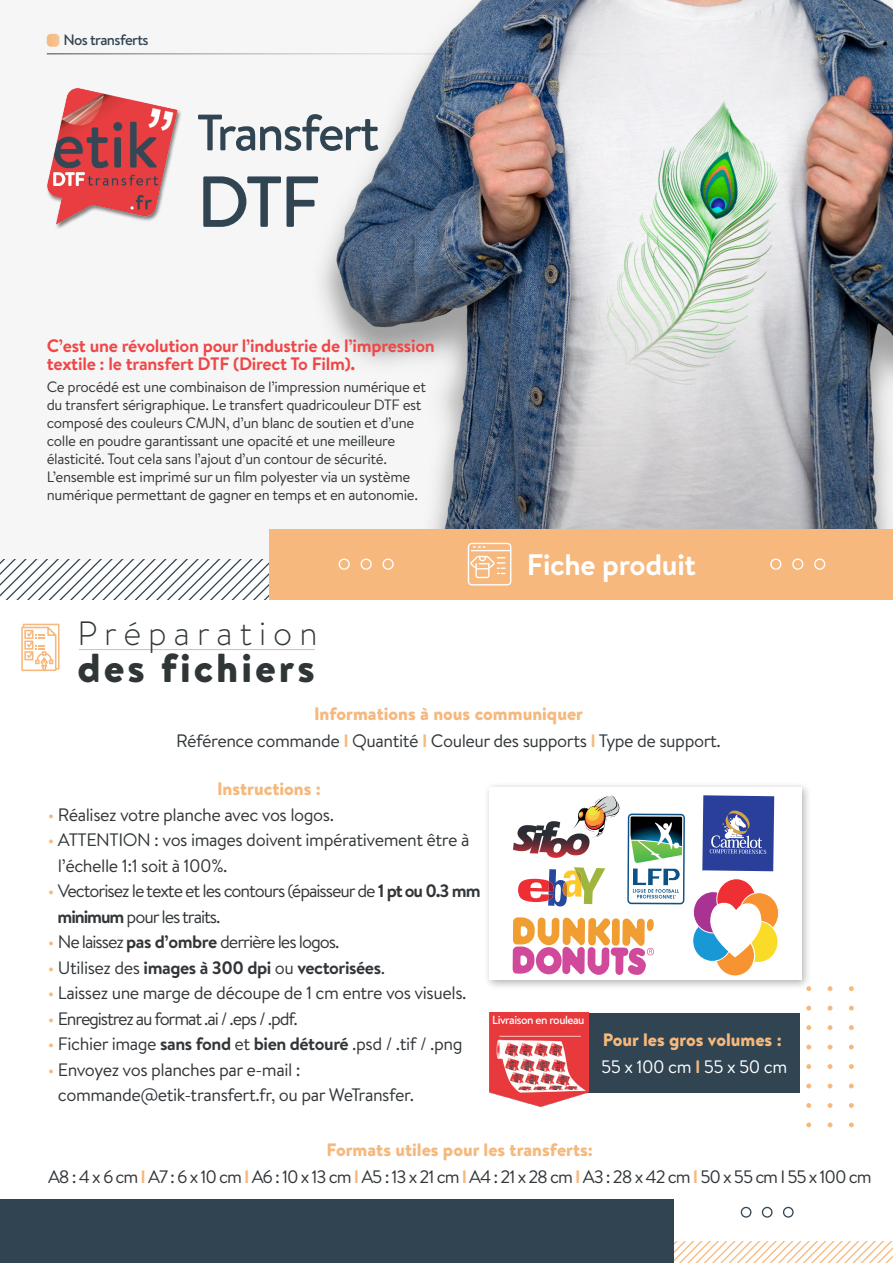
<style>
.page{position:relative;width:893px;height:1263px;background:#fff}
.page>*{position:absolute;margin:0;border:0;box-sizing:border-box;transform-origin:0 0}
.t1{font:500 72px "Brandon Text";color:#304452}
.t2{font:500 51px "Brandon Text";letter-spacing:-.04em;color:#304452}
.t3{font:900 40.35px "Brandon Text";letter-spacing:.075em;color:#303637}
.t4{font:300 33.75px "Brandon Text";letter-spacing:.21em;color:#303637}
.t5{font:700 29.7px "Brandon Text";letter-spacing:-.01em;color:#fff}
.t6{font:18px/25.5px "Brandon Text";letter-spacing:-.025em;color:#323639}
.t7{font:18px/25.5px "Brandon Text";letter-spacing:-.06em;color:#323639}
.t8{font:900 18px "Brandon Text";color:#f6b87c}
.t9{font:700 18px/18px "Brandon Text";letter-spacing:-.015em;color:#ef4748}
.t10{font:700 18px "Brandon Text";letter-spacing:-.025em;color:#323639}
.t11{font:18px "Brandon Text";letter-spacing:-.065em;color:#323639}
.t12{font:18px "Brandon Text";letter-spacing:-.025em;color:#fff}
.t13{font:15px/18px "Brandon Text";letter-spacing:-.025em;color:#323639}
.t14{font:500 15px "Brandon Text";letter-spacing:-.04em;color:#304452}
.t15{font:500 11.7px "Brandon Text";letter-spacing:-.04em;color:#fff}
.s1{font-weight:700;color:#f6b87c}
.s2{color:#f6b87c}
.s3{font-weight:700}
.s4{font-weight:400;color:#f6b87c}
.s5{font-weight:400}
</style>
<div class="page">
<div style="left:0;top:0;width:893px;height:560px;background:#f6f6f6"></div>
<img style="left:167px;top:0;width:726px;height:560px">
<svg style="left:0;top:560px;width:270px;height:40px"></svg>
<div style="left:270px;top:529px;width:623px;height:71px;background:#f6b87c"></div>
<svg style="left:674px;top:1241px;width:219px;height:22px"></svg>
<div style="left:0;top:1200px;width:674px;height:63px;background:#304452"></div>
<div style="left:492px;top:1013px;width:308px;height:80px;background:#304452"></div>
<svg style="left:21px;top:624px;width:39px;height:47px"></svg>
<svg style="left:468px;top:543px;width:43px;height:42px"></svg>
<svg style="left:740px;top:1206px;width:54px;height:12px"></svg>
<div style="left:47px;top:34px;width:12px;height:13px;background:#f6bf8a;border-radius:4px"></div>
<hr style="left:47px;top:54px;width:799px;height:1px;background:#304452">
<svg style="left:828px;top:986px;width:4px;height:5px"></svg>
<svg style="left:849px;top:986px;width:5px;height:5px"></svg>
<svg style="left:806px;top:1006px;width:5px;height:4px"></svg>
<svg style="left:828px;top:1006px;width:4px;height:4px"></svg>
<svg style="left:849px;top:1006px;width:5px;height:4px"></svg>
<svg style="left:806px;top:1025px;width:5px;height:5px"></svg>
<svg style="left:828px;top:1025px;width:4px;height:5px"></svg>
<svg style="left:849px;top:1025px;width:5px;height:5px"></svg>
<svg style="left:806px;top:1044px;width:5px;height:5px"></svg>
<svg style="left:828px;top:1044px;width:4px;height:5px"></svg>
<svg style="left:849px;top:1044px;width:5px;height:5px"></svg>
<svg style="left:806px;top:1064px;width:5px;height:5px"></svg>
<svg style="left:828px;top:1064px;width:4px;height:5px"></svg>
<svg style="left:849px;top:1064px;width:5px;height:5px"></svg>
<svg style="left:806px;top:1083px;width:5px;height:5px"></svg>
<svg style="left:828px;top:1083px;width:4px;height:5px"></svg>
<svg style="left:849px;top:1083px;width:5px;height:5px"></svg>
<svg style="left:806px;top:1103px;width:5px;height:5px"></svg>
<svg style="left:828px;top:1103px;width:4px;height:5px"></svg>
<svg style="left:849px;top:1103px;width:5px;height:5px"></svg>
<svg style="left:806px;top:1122px;width:5px;height:5px"></svg>
<svg style="left:828px;top:1122px;width:4px;height:5px"></svg>
<svg style="left:849px;top:1122px;width:5px;height:5px"></svg>
<hr style="left:79px;top:649px;width:236px;height:1px;background:#f6b87c">
<svg style="left:770px;top:558px;width:56px;height:12px"></svg>
<svg style="left:338px;top:558px;width:56px;height:12px"></svg>
<div style="left:483px;top:781px;width:329px;height:209px;background:#000002;opacity:.3"></div>
<div style="left:489px;top:787px;width:312px;height:193px;background:#fff"></div>
<svg style="left:512px;top:795px;width:267px;height:181px"></svg>
<img style="left:489px;top:1012px;width:99px;height:94px">
<div style="left:46px;top:88px;width:136px;height:143px;background:#f6f6f6"></div>
<img style="left:48px;top:89px;width:130px;height:136px">
<p class="t14" style="left:64px;top:30px;width:86px">Nos transferts</p>
<p class="t2" style="left:197px;top:98px;width:184px">Transfert</p>
<p class="t1" style="left:197px;top:152px;width:125px">DTF</p>
<p class="t9" style="left:47px;top:336px;width:390px">C’est une révolution pour l’industrie de l’impression textile : le transfert DTF (Direct To Film).</p>
<p class="t13" style="left:47px;top:377px;width:381px">Ce procédé est une combinaison de l’impression numérique et du transfert sérigraphique. Le transfert quadricouleur DTF est composé des couleurs CMJN, d’un blanc de soutien et d’une colle en poudre garantissant une opacité et une meilleure élasticité. Tout cela sans l’ajout d’un contour de sécurité.<br>L’ensemble est imprimé sur un film polyester via un système numérique permettant de gagner en temps et en autonomie.</p>
<p class="t4" style="left:78px;top:611px;width:242px">Préparation</p>
<p class="t3" style="left:78px;top:640px;width:239px">des fichiers</p>
<p class="t5" style="left:527px;top:543px;width:171px">Fiche produit</p>
<p class="t8" style="left:314px;top:701px;width:270px">Informations à nous communiquer</p>
<p class="t6" style="left:176px;top:727px;width:546px">Référence commande <span class="s1">I</span> Quantité <span class="s1">I</span> Couleur des supports <span class="s1">I</span> Type de support.</p>
<p class="t8" style="left:217px;top:776px;width:105px">Instructions :</p>
<p class="t6" style="left:48px;top:801px;width:288px"><span class="s2">•</span> Réalisez votre planche avec vos logos.</p>
<p class="t6" style="left:58px;top:827px;width:413px;text-indent:-10px"><span class="s2">•</span> ATTENTION : vos images doivent impérativement être à l’échelle 1:1 soit à 100%.</p>
<p class="t7" style="left:58px;top:878px;width:424px;text-indent:-10px"><span class="s2">•</span> Vectorisez le texte et les contours (épaisseur de <span class="s3">1 pt ou 0.3 mm minimum</span> pour les traits.</p>
<p class="t7" style="left:48px;top:929px;width:293px"><span class="s2">•</span> Ne laissez <span class="s3">pas d’ombre</span> derrière les logos.</p>
<p class="t10" style="left:48px;top:955px;width:339px"><span class="s4">•</span> <span class="s5">Utilisez des</span> images à 300 dpi <span class="s5">ou</span> vectorisées<span class="s5">.</span></p>
<p class="t6" style="left:48px;top:980px;width:420px"><span class="s2">•</span> Laissez une marge de découpe de 1 cm entre vos visuels.</p>
<p class="t11" style="left:48px;top:1006px;width:251px"><span class="s2">•</span> Enregistrez au format .ai / .eps / .pdf.</p>
<p class="t6" style="left:48px;top:1031px;width:416px"><span class="s2">•</span> Fichier image <span class="s3">sans fond</span> et <span class="s3">bien détouré</span> .psd / .tif / .png</p>
<p class="t6" style="left:58px;top:1056px;width:358px;text-indent:-10px"><span class="s2">•</span> Envoyez vos planches par e-mail : commande@etik-transfert.fr, ou par WeTransfer.</p>
<p class="t15" style="left:492px;top:1012px;width:94px">Livraison en rouleau</p>
<p class="t8" style="left:603px;top:1027px;width:180px">Pour les gros volumes :</p>
<p class="t12" style="left:601px;top:1054px;width:188px">55 x 100 cm <span class="s1">I</span> 55 x 50 cm</p>
<p class="t8" style="left:327px;top:1137px;width:268px">Formats utiles pour les transferts:</p>
<p class="t7" style="left:48px;top:1163px;width:825px">A8 : 4 x 6 cm <span class="s1">I</span> A7 : 6 x 10 cm <span class="s1">I</span> A6 : 10 x 13 cm <span class="s1">I</span> A5 : 13 x 21 cm <span class="s1">I</span> A4 : 21 x 28 cm <span class="s1">I</span> A3 : 28 x 42 cm <span class="s1">I</span> 50 x 55 cm I 55 x 100 cm</p>
</div>
